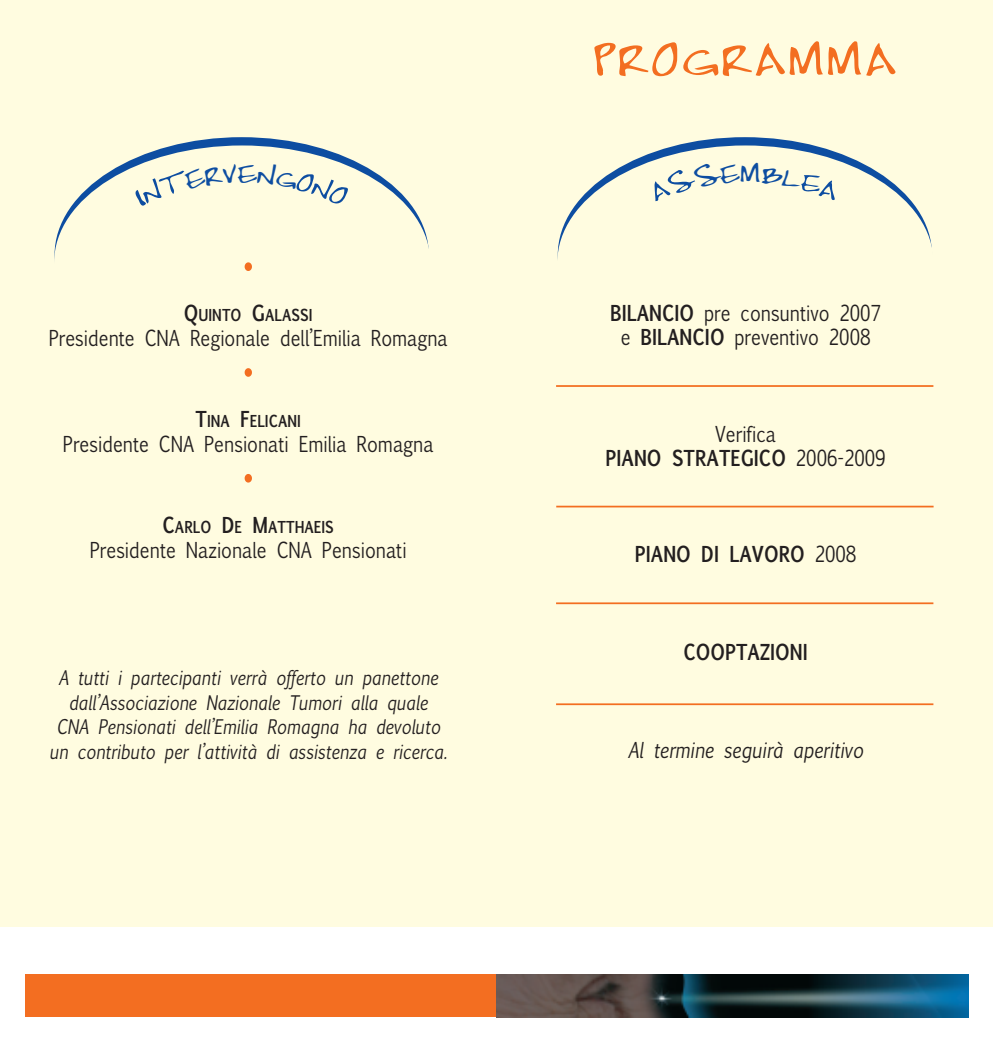
<style>
.page{position:relative;width:993px;height:1042px;background:#fff}
.page>*{position:absolute;margin:0;border:0;box-sizing:border-box;transform-origin:0 0}
.t1{font:70px "Euphemia UCAS";color:#f36e21;scale:.85 1}
.t2{font:49px "High Strung";color:#f36e21;scale:1.5 1}
.t3{font:21px/24.5px "Euphemia UCAS";color:#231f20;text-align:center;scale:.85 1}
.t4{font:700 21px "Euphemia UCAS";color:#231f20;scale:.85 1}
.t5{font:italic 21px "Euphemia UCAS";color:#231f20;scale:.85 1}
.t6{font:italic 19.25px/24.5px "Euphemia UCAS";color:#231f20;text-align:center;scale:.85 1}
.t7{font:700 15.75px "Euphemia UCAS";color:#231f20;scale:.85 1}
.s1{font-size:21px}
.s2{font-weight:700}
.s3{font-weight:400}
</style>
<div class="page">
<div style="left:25px;top:975px;width:471px;height:42px;background:#f36e21"></div>
<div style="left:0;top:0;width:992px;height:926px;background:#fffce0"></div>
<div style="left:557px;top:137px;width:374px;height:236px;background:#0d4da1;border-radius:50%"></div>
<div style="left:557px;top:145px;width:376px;height:234px;background:#fffce0;border-radius:50%"></div>
<hr style="left:556px;top:385px;width:377px;height:2px;background:#f36e21">
<hr style="left:556px;top:506px;width:377px;height:1px;background:#f36e21">
<hr style="left:556px;top:602px;width:377px;height:2px;background:#f36e21">
<hr style="left:556px;top:703px;width:377px;height:2px;background:#f36e21">
<img style="left:496px;top:975px;width:471px;height:42px">
<div style="left:54px;top:137px;width:374px;height:236px;background:#0d4da1;border-radius:50%"></div>
<div style="left:54px;top:145px;width:376px;height:234px;background:#fffce0;border-radius:50%"></div>
<h1 class="t1" style="left:236px;top:225px;width:30px">•</h1>
<p class="t7" style="left:184px;top:307px;width:153px"><span class="s1">Q</span>UINTO <span class="s1">G</span>ALASSI</p>
<p class="t3" style="left:49px;top:327px;width:471px">Presidente CNA Regionale dell’Emilia Romagna</p>
<h1 class="t1" style="left:236px;top:330px;width:30px">•</h1>
<p class="t7" style="left:195px;top:412px;width:125px"><span class="s1">T</span>INA <span class="s1">F</span>ELICANI</p>
<p class="t3" style="left:63px;top:433px;width:437px">Presidente CNA Pensionati Emilia Romagna</p>
<h1 class="t1" style="left:236px;top:436px;width:30px">•</h1>
<p class="t7" style="left:162px;top:518px;width:203px"><span class="s1">C</span>ARLO <span class="s1">D</span>E <span class="s1">M</span>ATTHAEIS</p>
<p class="t3" style="left:90px;top:538px;width:374px">Presidente Nazionale CNA Pensionati</p>
<p class="t6" style="left:49px;top:666px;width:469px">A tutti i partecipanti verrà offerto un panettone dall’Associazione Nazionale Tumori alla quale<br>CNA Pensionati dell’Emilia Romagna ha devoluto un contributo per l’attività di assistenza e ricerca.</p>
<h2 class="t2" style="left:591px;top:30px;width:205px">PROGRAMMA</h2>
<p class="t3" style="left:610px;top:301px;width:320px"><span class="s2">BILANCIO</span> pre consuntivo 2007 e <span class="s2">BILANCIO</span> preventivo 2008</p>
<p class="t3" style="left:605px;top:422px;width:331px">Verifica<br><span class="s2">PIANO STRATEGICO</span> 2006-2009</p>
<p class="t4" style="left:634px;top:543px;width:262px">PIANO DI LAVORO <span class="s3">2008</span></p>
<p class="t4" style="left:683px;top:641px;width:148px">COOPTAZIONI</p>
<p class="t5" style="left:627px;top:739px;width:279px">Al termine seguirà aperitivo</p>
</div>
